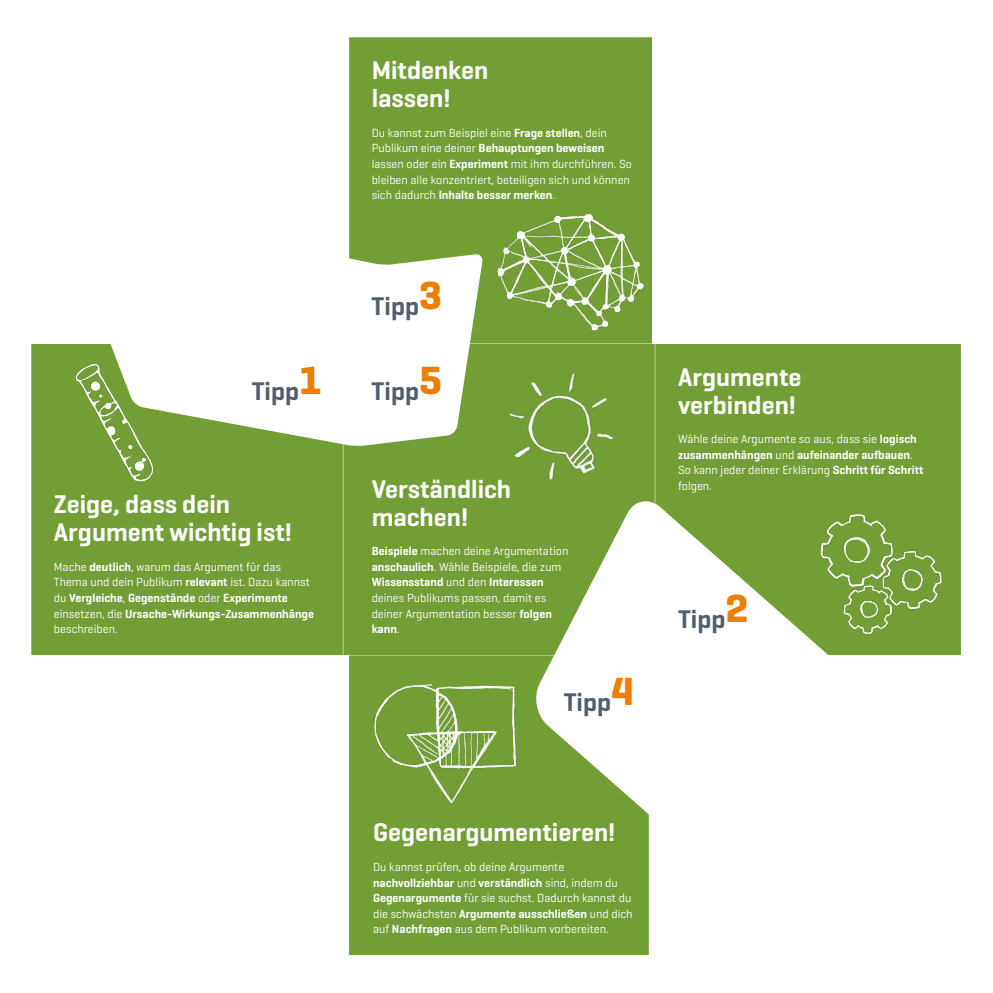
<style>
.page{position:relative;width:993px;height:993px;background:#fff}
.page>*{position:absolute;margin:0;border:0;box-sizing:border-box;transform-origin:0 0}
.t1{font:600 26px/28px "Geogrotesque";color:#fff}
.t2{font:600 26px "Geogrotesque";color:#525f6b}
.t3{font:12px/15.6px "Geogrotesque";color:#fff}
.s1{font-weight:600}
</style>
<div class="page">
<div style="left:32px;top:38px;width:928px;height:917px;background:#719f36"></div>
<svg style="left:94px;top:128px;width:389px;height:318px"></svg>
<svg style="left:532px;top:497px;width:428px;height:458px;fill:#719f36"></svg>
<img style="left:802px;top:513px;width:148px;height:122px">
<img style="left:371px;top:681px;width:148px;height:122px">
<img style="left:48px;top:361px;width:148px;height:122px">
<img style="left:496px;top:210px;width:148px;height:122px">
<div style="left:464px;top:337px;width:190px;height:182px;background:#719f36"></div>
<hr style="left:655px;top:343px;width:1px;height:312px;background:#fff">
<hr style="left:349px;top:37px;width:1px;height:306px;background:#fff">
<hr style="left:31px;top:343px;width:318px;height:1px;background:#fff">
<hr style="left:654px;top:343px;width:306px;height:1px;background:#fff">
<hr style="left:348px;top:343px;width:306px;height:1px;background:#fff">
<hr style="left:348px;top:655px;width:300px;height:1px;background:#fff">
<hr style="left:348px;top:655px;width:1px;height:300px;background:#fff">
<hr style="left:654px;top:343px;width:1px;height:312px;background:#fff">
<hr style="left:343px;top:343px;width:1px;height:312px;background:#fff">
<hr style="left:348px;top:37px;width:1px;height:306px;background:#fff">
<div style="left:652px;top:0;width:340px;height:343px;background:#fff"></div>
<div style="left:0;top:0;width:348px;height:343px;background:#fff"></div>
<div style="left:0;top:655px;width:348px;height:337px;background:#fff"></div>
<div style="left:648px;top:655px;width:344px;height:337px;background:#fff"></div>
<h1 class="t1" style="left:371px;top:56px;width:118px">Mitdenken lassen!</h1>
<p class="t3" style="left:371px;top:124px;width:262px">Du kannst zum Beispiel eine <span class="s1">Frage stellen</span>, dein Publikum eine deiner <span class="s1">Behauptungen beweisen </span>lassen oder ein <span class="s1">Experiment</span> mit ihm durchführen. So bleiben alle konzentriert, beteiligen sich und können sich dadurch <span class="s1">Inhalte besser merken</span>.</p>
<h1 class="t2" style="left:371px;top:290px;width:72px">Tipp<sup>3</sup></h1>
<h1 class="t2" style="left:251px;top:374px;width:192px">Tipp<sup>1</sup> Tipp<sup>5</sup></h1>
<h1 class="t1" style="left:54px;top:490px;width:239px">Zeige, dass dein<br>Argument wichtig ist!</h1>
<p class="t3" style="left:54px;top:558px;width:261px">Mache <span class="s1">deutlich</span>, warum das Argument für das Thema und dein Publikum <span class="s1">relevant</span> ist. Dazu kannst du <span class="s1">Vergleiche</span>, <span class="s1">Gegenstände</span> oder <span class="s1">Experimente </span>einsetzen, die <span class="s1">Ursache-Wirkungs-Zusammenhänge </span>beschreiben.</p>
<h1 class="t1" style="left:371px;top:474px;width:141px">Verständlich machen!</h1>
<p class="t3" style="left:371px;top:542px;width:198px"><span class="s1">Beispiele</span> machen deine Argumentation <span class="s1">anschaulich</span>. Wähle Beispiele, die zum<br><span class="s1">Wissensstand</span> und den <span class="s1">Interessen </span>deines Publikums passen, damit es deiner Argumentation besser <span class="s1">folgen kann</span>.</p>
<h1 class="t2" style="left:563px;top:686px;width:72px">Tipp<sup>4</sup></h1>
<h1 class="t1" style="left:373px;top:817px;width:244px">Gegenargumentieren!</h1>
<p class="t3" style="left:373px;top:858px;width:261px">Du kannst prüfen, ob deine Argumente <span class="s1">nachvollziehbar</span> und <span class="s1">verständlich</span> sind, indem du <span class="s1">Gegenargumente</span> für sie suchst. Dadurch kannst du die schwächsten <span class="s1">Argumente ausschließen</span> und dich auf <span class="s1">Nachfragen</span> aus dem Publikum vorbereiten.</p>
<h1 class="t1" style="left:677px;top:362px;width:125px">Argumente verbinden!</h1>
<p class="t3" style="left:677px;top:431px;width:247px">Wähle deine Argumente so aus, dass sie <span class="s1">logisch zusammenhängen</span> und <span class="s1">aufeinander aufbauen</span>.<br>So kann jeder deiner Erklärung <span class="s1">Schritt für Schritt </span>folgen.</p>
<h1 class="t2" style="left:677px;top:602px;width:72px">Tipp<sup>2</sup></h1>
</div>
